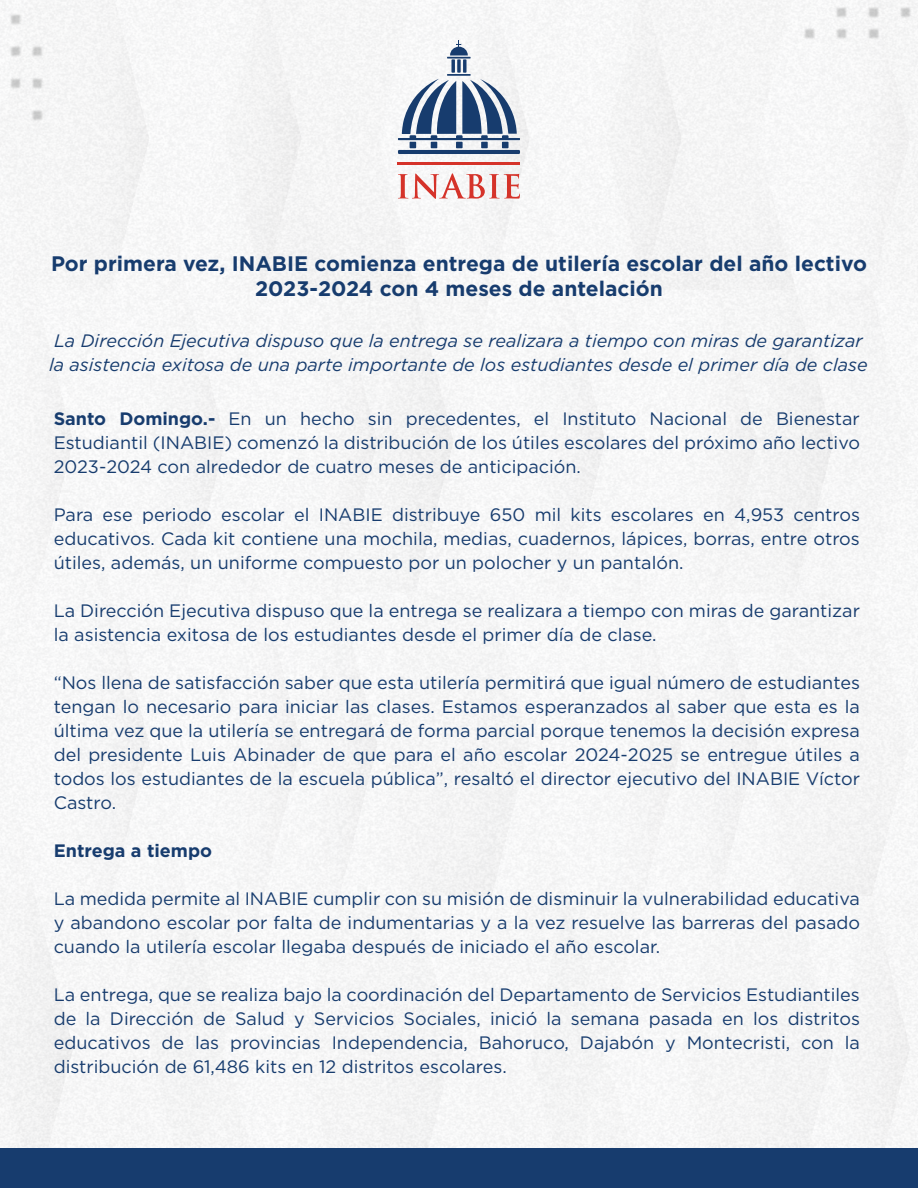
<style>
.page{position:relative;width:918px;height:1188px;background:#fff}
.page>*{position:absolute;margin:0;border:0;box-sizing:border-box;transform-origin:0 0}
.t1{font:700 21px/25.2px "Gotham";color:#173c6e;text-align:center}
.t2{font:18px/24px "Gotham";color:#173c6e;text-align:justify}
.t3{font:italic 18px/24px "Gotham";color:#173c6e}
.t4{font:700 18px "Gotham";color:#173c6e}
.s1{font-weight:700}
</style>
<div class="page">
<div style="left:0;top:0;width:918px;height:1148px;background:#f6f6f6"></div>
<div style="left:751px;top:0;width:167px;height:92px;background:#f6f6f6"></div>
<div style="left:0;top:0;width:95px;height:174px;background:#f5f5f6"></div>
<hr style="left:447px;top:57px;width:24px;height:2px;background:#173c6e">
<hr style="left:398px;top:162px;width:122px;height:3px;background:#d5332a">
<svg style="left:398px;top:173px;width:122px;height:26px"></svg>
<hr style="left:398px;top:150px;width:122px;height:4px;background:#173c6e">
<hr style="left:398px;top:138px;width:122px;height:2px;background:#173c6e">
<svg style="left:402px;top:79px;width:115px;height:69px"></svg>
<hr style="left:447px;top:74px;width:24px;height:2px;background:#173c6e">
<svg style="left:451px;top:59px;width:4px;height:14px"></svg>
<svg style="left:457px;top:59px;width:4px;height:14px"></svg>
<svg style="left:463px;top:59px;width:4px;height:14px"></svg>
<svg style="left:450px;top:40px;width:18px;height:16px"></svg>
<div style="left:0;top:1148px;width:918px;height:40px;background:#173c6e"></div>
<p class="t1" style="left:51px;top:252px;width:817px">Por primera vez, INABIE comienza entrega de utilería escolar del año lectivo<br>2023-2024 con 4 meses de antelación</p>
<p class="t3" style="left:49px;top:330px;width:820px">La Dirección Ejecutiva dispuso que la entrega se realizara a tiempo con miras de garantizar la asistencia exitosa de una parte importante de los estudiantes desde el primer día de clase</p>
<p class="t2" style="left:54px;top:408px;width:808px"><span class="s1">Santo Domingo.-</span> En un hecho sin precedentes, el Instituto Nacional de Bienestar Estudiantil (INABIE) comenzó la distribución de los útiles escolares del próximo año lectivo 2023-2024 con alrededor de cuatro meses de anticipación.</p>
<p class="t2" style="left:54px;top:504px;width:808px">Para ese periodo escolar el INABIE distribuye 650 mil kits escolares en 4,953 centros educativos. Cada kit contiene una mochila, medias, cuadernos, lápices, borras, entre otros útiles, además, un uniforme compuesto por un polocher y un pantalón.</p>
<p class="t2" style="left:54px;top:600px;width:808px">La Dirección Ejecutiva dispuso que la entrega se realizara a tiempo con miras de garantizar la asistencia exitosa de los estudiantes desde el primer día de clase.</p>
<p class="t2" style="left:54px;top:672px;width:808px">“Nos llena de satisfacción saber que esta utilería permitirá que igual número de estudiantes tengan lo necesario para iniciar las clases. Estamos esperanzados al saber que esta es la última vez que la utilería se entregará de forma parcial porque tenemos la decisión expresa del presidente Luis Abinader de que para el año escolar 2024-2025 se entregue útiles a todos los estudiantes de la escuela pública”, resaltó el director ejecutivo del INABIE Víctor Castro.</p>
<p class="t4" style="left:54px;top:842px;width:160px">Entrega a tiempo</p>
<p class="t2" style="left:54px;top:888px;width:808px">La medida permite al INABIE cumplir con su misión de disminuir la vulnerabilidad educativa y abandono escolar por falta de indumentarias y a la vez resuelve las barreras del pasado cuando la utilería escolar llegaba después de iniciado el año escolar.</p>
<p class="t2" style="left:54px;top:983px;width:808px">La entrega, que se realiza bajo la coordinación del Departamento de Servicios Estudiantiles de la Dirección de Salud y Servicios Sociales, inició la semana pasada en los distritos educativos de las provincias Independencia, Bahoruco, Dajabón y Montecristi, con la distribución de 61,486 kits en 12 distritos escolares.</p>
</div>
